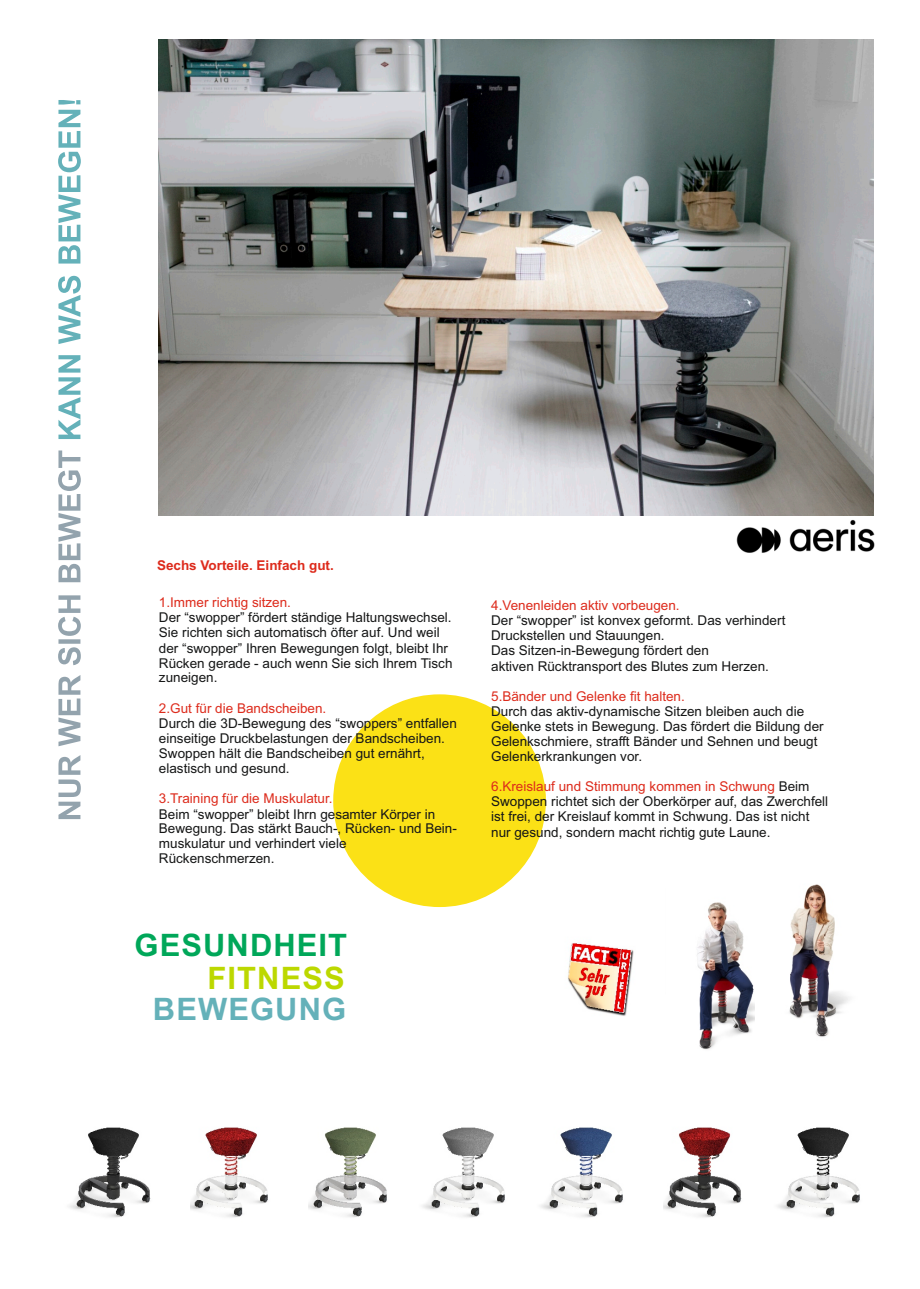
<style>
.page{position:relative;width:920px;height:1289px;background:#fff}
.page>*{position:absolute;margin:0;border:0;box-sizing:border-box;transform-origin:0 0}
.t1{font:700 30.9px/32.1px "Arial";letter-spacing:.035em;color:#00a759;text-align:right}
.t2{font:13.5px/15.1px "Arial";color:#151616}
.t3{font:700 13.5px "Arial";color:#dd2b1c}
.s1{color:#dd2b1c}
.s2{color:#bcd800}
.s3{color:#64b1b9}
</style>
<div class="page">
<img style="left:736px;top:450px;width:139px;height:103px">
<img style="left:697px;top:902px;width:58px;height:148px">
<img style="left:159px;top:39px;width:714px;height:477px">
<img style="left:663px;top:1127px;width:79px;height:91px">
<img style="left:308px;top:1127px;width:79px;height:90px">
<img style="left:777px;top:1127px;width:83px;height:91px">
<img style="left:422px;top:1127px;width:83px;height:91px">
<img style="left:190px;top:1127px;width:78px;height:91px">
<img style="left:540px;top:1127px;width:83px;height:91px">
<img style="left:69px;top:1127px;width:82px;height:91px">
<div style="left:333px;top:694px;width:213px;height:213px;background:#fbe116;border-radius:50%"></div>
<svg style="left:58px;top:450px;width:23px;height:369px"></svg>
<svg style="left:58px;top:100px;width:23px;height:339px"></svg>
<img style="left:789px;top:884px;width:60px;height:153px">
<img style="left:568px;top:942px;width:66px;height:74px">
<p class="t3" style="left:157px;top:560px;width:178px">Sechs Vorteile. Einfach gut.</p>
<p class="t2" style="left:159px;top:596px;width:295px"><span class="s1">1.Immer richtig sitzen.<br></span>Der “swopper” fördert ständige Haltungswechsel.<br>Sie richten sich automatisch öfter auf. Und weil der “swopper” Ihren Bewegungen folgt, bleibt Ihr Rücken gerade - auch wenn Sie sich Ihrem Tisch zuneigen.</p>
<p class="t2" style="left:159px;top:701px;width:299px"><span class="s1">2.Gut für die Bandscheiben.<br></span>Durch die 3D-Bewegung des “swoppers” entfallen einseitige Druckbelastungen der Bandscheiben.<br>Swoppen hält die Bandscheiben gut ernährt, elastisch und gesund.</p>
<p class="t2" style="left:159px;top:792px;width:299px"><span class="s1">3.Training für die Muskulatur.<br></span>Beim “swopper” bleibt Ihrn gesamter Körper in Bewegung. Das stärkt Bauch-, Rücken- und Bein&shy;muskulatur und verhindert viele Rückenschmerzen.</p>
<p class="t1" style="left:134px;top:931px;width:214px">GESUNDHEIT<br><span class="s2">FITNESS<br></span><span class="s3">BEWEGUNG</span></p>
<p class="t2" style="left:491px;top:599px;width:296px"><span class="s1">4.Venenleiden aktiv vorbeugen.<br></span>Der “swopper” ist konvex geformt. Das verhindert Druckstellen und Stauungen.<br>Das Sitzen-in-Bewegung fördert den<br>aktiven Rücktransport des Blutes zum Herzen.</p>
<p class="t2" style="left:491px;top:689px;width:334px"><span class="s1">5.Bänder und Gelenke fit halten.<br></span>Durch das aktiv-dynamische Sitzen bleiben auch die Gelenke stets in Bewegung. Das fördert die Bildung der Gelenkschmiere, strafft Bänder und Sehnen und beugt Gelenkerkrankungen vor.</p>
<p class="t2" style="left:491px;top:780px;width:338px"><span class="s1">6.Kreislauf und Stimmung kommen in Schwung</span> Beim Swoppen richtet sich der Oberkörper auf, das Zwerchfell ist frei, der Kreislauf kommt in Schwung. Das ist nicht nur gesund, sondern macht richtig gute Laune.</p>
</div>
